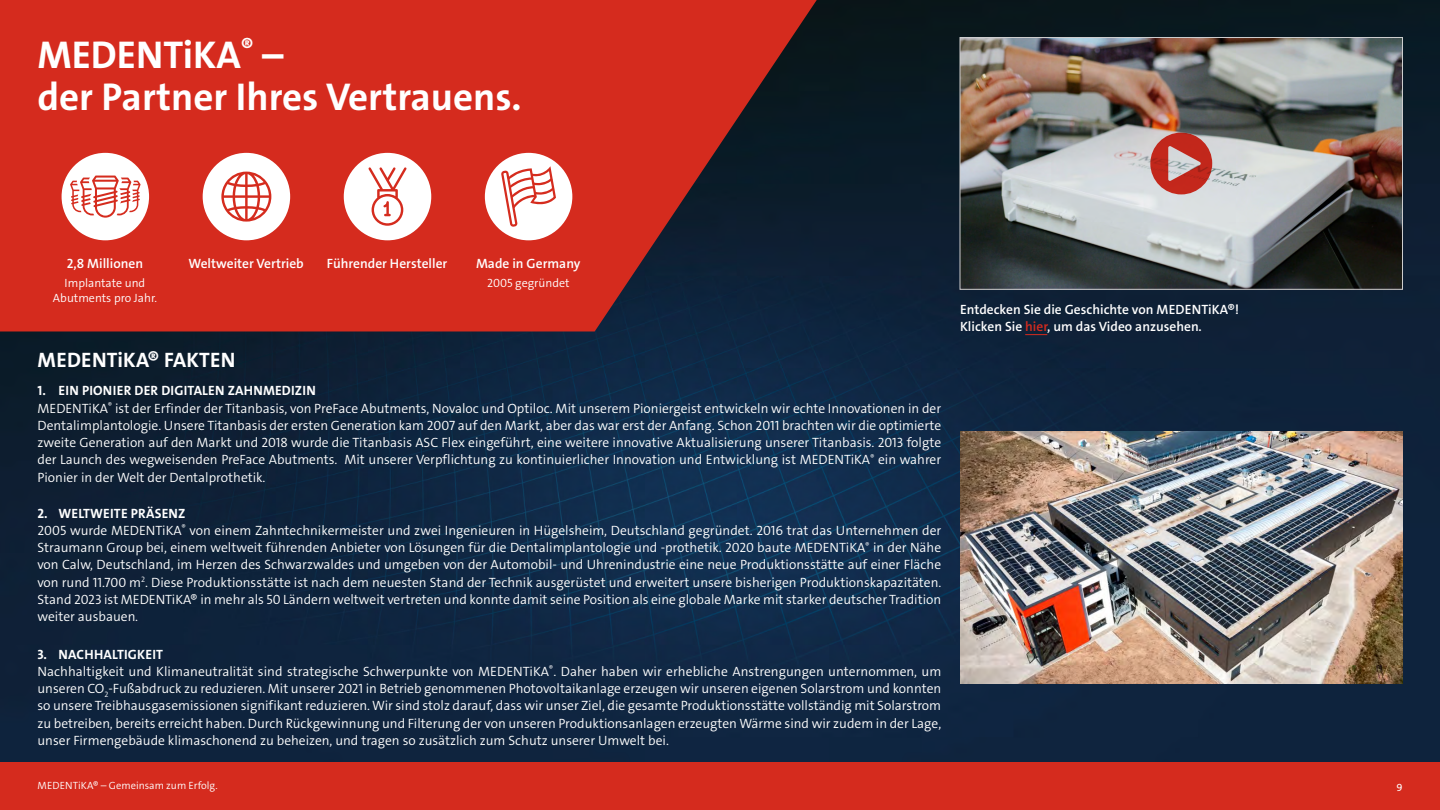
<style>
.page{position:relative;width:1440px;height:810px;background:#fff}
.page>*{position:absolute;margin:0;border:0;box-sizing:border-box;transform-origin:0 0}
.t1{font:39px/42px "The Sans LP7 Bld";color:#fff}
.t2{font:21px "The Sans LP7 Bld";letter-spacing:.015em;color:#fff}
.t3{font:13.5px/17.2px "The Sans LP4 Se Lig";color:#fff;text-align:justify}
.t4{font:13.5px/18px "The Sans LP6 Se Bld";color:#fff}
.t5{font:13.5px "The Sans LP7 Bld";letter-spacing:.015em;color:#fff}
.t6{font:12px/15px "The Sans LP4 Se Lig";color:#fff;text-align:center}
.t7{font:10.5px "The Sans LP4 Se Lig";color:#fff}
.t8{font:10.5px "The Sans LP5 Plain";color:#fff}
.s1{color:#d52b1e}
</style>
<div class="page">
<img style="left:0;top:0;width:1440px;height:762px">
<div style="left:0;top:762px;width:1440px;height:48px;background:#d52b1e"></div>
<svg style="left:0;top:0;width:817px;height:331px;background:#b72920"></svg>
<img style="left:960px;top:431px;width:442px;height:252px">
<img style="left:962px;top:39px;width:439px;height:249px">
<div style="left:960px;top:37px;width:443px;height:253px;border:1px solid #cdcdce"></div>
<div style="left:62px;top:153px;width:87px;height:87px;background:#fff;border-radius:50%"></div>
<svg style="left:70px;top:176px;width:71px;height:42px"></svg>
<div style="left:203px;top:153px;width:87px;height:87px;background:#fff;border-radius:50%"></div>
<svg style="left:221px;top:172px;width:50px;height:50px"></svg>
<div style="left:344px;top:153px;width:87px;height:87px;background:#fff;border-radius:50%"></div>
<svg style="left:368px;top:167px;width:39px;height:59px"></svg>
<div style="left:485px;top:153px;width:87px;height:87px;background:#fff;border-radius:50%"></div>
<svg style="left:501px;top:166px;width:55px;height:61px"></svg>
<svg style="left:1150px;top:133px;width:62px;height:61px;background:#c56660"></svg>
<svg style="left:1025px;top:334px;width:22px;height:1px"></svg>
<h1 class="t1" style="left:37px;top:34px;width:485px">MEDENTiKA<sup>®</sup> –<br>der Partner Ihres Vertrauens.</h1>
<p class="t4" style="left:67px;top:255px;width:78px">2,8 Millionen</p>
<p class="t6" style="left:53px;top:275px;width:106px">Implantate und<br>Abutments pro Jahr.</p>
<p class="t4" style="left:188px;top:255px;width:117px">Weltweiter Vertrieb</p>
<p class="t4" style="left:327px;top:255px;width:122px">Führender Hersteller</p>
<p class="t4" style="left:476px;top:255px;width:106px">Made in Germany</p>
<p class="t6" style="left:487px;top:275px;width:84px">2005 gegründet</p>
<h2 class="t2" style="left:38px;top:347px;width:199px">MEDENTiKA® FAKTEN</h2>
<p class="t5" style="left:38px;top:382px;width:280px">1. EIN PIONIER DER DIGITALEN ZAHNMEDIZIN</p>
<p class="t3" style="left:37px;top:399px;width:905px">MEDENTiKA<sup>®</sup> ist der Erfinder der Titanbasis, von PreFace Abutments, Novaloc und Optiloc. Mit unserem Pioniergeist entwickeln wir echte Innovationen in der Dentalimplantologie. Unsere Titanbasis der ersten Generation kam 2007 auf den Markt, aber das war erst der Anfang. Schon 2011 brachten wir die optimierte zweite Generation auf den Markt und 2018 wurde die Titanbasis ASC Flex eingeführt, eine weitere innovative Aktualisierung unserer Titanbasis. 2013 folgte der Launch des wegweisenden PreFace Abutments. Mit unserer Verpflichtung zu kontinuierlicher Innovation und Entwicklung ist MEDENTiKA<sup>®</sup> ein wahrer Pionier in der Welt der Dentalprothetik.</p>
<p class="t5" style="left:38px;top:504px;width:149px">2. WELTWEITE PRÄSENZ</p>
<p class="t3" style="left:37px;top:522px;width:905px">2005 wurde MEDENTiKA<sup>®</sup> von einem Zahntechnikermeister und zwei Ingenieuren in Hügelsheim, Deutschland gegründet. 2016 trat das Unternehmen der Straumann Group bei, einem weltweit führenden Anbieter von Lösungen für die Dentalimplantologie und -prothetik. 2020 baute MEDENTiKA<sup>®</sup> in der Nähe von Calw, Deutschland, im Herzen des Schwarzwaldes und umgeben von der Automobil- und Uhrenindustrie eine neue Produktionsstätte auf einer Fläche von rund 11.700 m<sup>2</sup>. Diese Produktionsstätte ist nach dem neuesten Stand der Technik ausgerüstet und erweitert unsere bisherigen Produktionskapazitäten.<br>Stand 2023 ist MEDENTiKA® in mehr als 50 Ländern weltweit vertreten und konnte damit seine Position als eine globale Marke mit starker deutscher Tradition weiter ausbauen.</p>
<p class="t5" style="left:37px;top:645px;width:127px">3. NACHHALTIGKEIT</p>
<p class="t3" style="left:37px;top:663px;width:905px">Nachhaltigkeit und Klimaneutralität sind strategische Schwerpunkte von MEDENTiKA<sup>®</sup>. Daher haben wir erhebliche Anstrengungen unternommen, um unseren CO<sub>2</sub>-Fußabdruck zu reduzieren. Mit unserer 2021 in Betrieb genommenen Photovoltaikanlage erzeugen wir unseren eigenen Solarstrom und konnten so unsere Treibhausgasemissionen signifikant reduzieren. Wir sind stolz darauf, dass wir unser Ziel, die gesamte Produktionsstätte vollständig mit Solarstrom zu betreiben, bereits erreicht haben. Durch Rückgewinnung und Filterung der von unseren Produktionsanlagen erzeugten Wärme sind wir zudem in der Lage, unser Firmengebäude klimaschonend zu beheizen, und tragen so zusätzlich zum Schutz unserer Umwelt bei.</p>
<p class="t4" style="left:960px;top:300px;width:281px">Entdecken Sie die Geschichte von MEDENTiKA®!<br>Klicken Sie <span class="s1">hier</span>, um das Video anzusehen.</p>
<p class="t7" style="left:38px;top:779px;width:182px">MEDENTiKA® – Gemeinsam zum Erfolg.</p>
<p class="t8" style="left:1396px;top:780px;width:8px">9</p>
</div>
